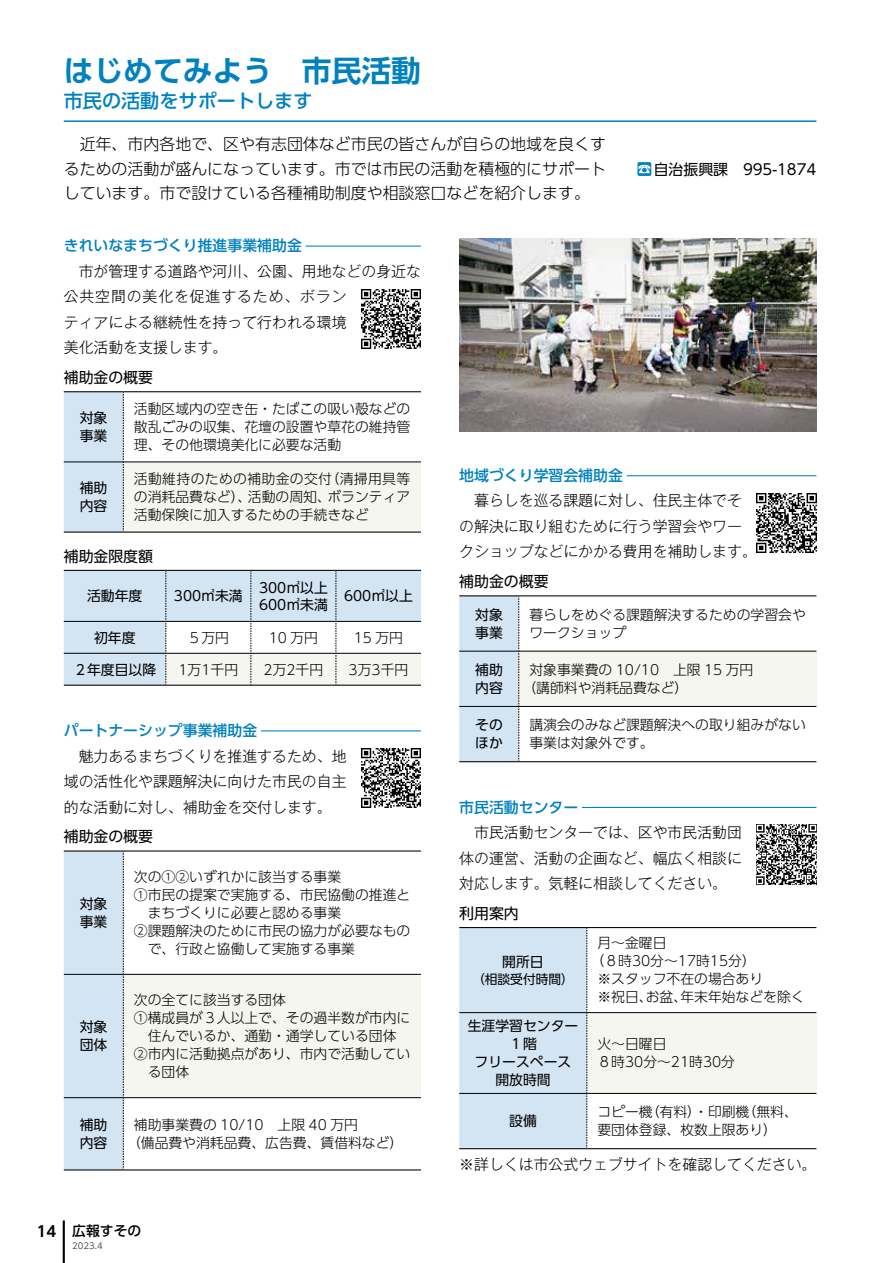
<style>
.page{position:relative;width:893px;height:1263px;background:#fff}
.page>*{position:absolute;margin:0;border:0;box-sizing:border-box;transform-origin:0 0}
.t1{font:700 29.7px "UD Shin Go Pro De";color:#0081c0}
.t2{font:500 19.2px "UD Shin Go Pro";color:#0081c0}
.t3{font:300 15.9px/24.5px "UD Shin Go Pro";color:#000;text-align:justify}
.t4{font:300 14.85px/25.5px "Gothic MB101 Pro";color:#000}
.t5{font:500 14.85px "UD Shin Go Pro";color:#0081c0}
.t6{font:14.85px "UD Shin Go Pro";color:#000}
.t7{font:700 14.85px "UD Shin Go Pro De";color:#000}
.t8{font:300 13.8px/18.1px "UD Shin Go Pro";color:#000}
.t9{font:13.8px/18.1px "UD Shin Go Pro";color:#000}
.t10{font:500 13.8px "UD Shin Go Pro";color:#000}
.t11{font:12.75px "UD Shin Go Pro";color:#000}
.t12{font:8.55px "UD Shin Go Pro";color:#595757}
</style>
<div class="page">
<hr style="left:64px;top:120px;width:752px;height:2px;background:#0081c0">
<svg style="left:637px;top:162px;width:14px;height:14px"></svg>
<hr style="left:64px;top:246px;width:357px;height:1px;background:#0081c0">
<div style="left:60px;top:238px;width:246px;height:15px;background:#fff"></div>
<hr style="left:64px;top:730px;width:357px;height:1px;background:#0081c0">
<div style="left:60px;top:723px;width:201px;height:15px;background:#fff"></div>
<hr style="left:459px;top:475px;width:357px;height:1px;background:#0081c0">
<div style="left:455px;top:468px;width:172px;height:15px;background:#fff"></div>
<hr style="left:459px;top:807px;width:357px;height:1px;background:#0081c0">
<div style="left:455px;top:799px;width:127px;height:15px;background:#fff"></div>
<div style="left:123px;top:462px;width:298px;height:70px;background:#f6f6f0"></div>
<hr style="left:64px;top:391px;width:59px;height:1px;background:#000">
<hr style="left:123px;top:391px;width:298px;height:1px;background:#000">
<hr style="left:64px;top:531px;width:59px;height:2px;background:#000">
<hr style="left:123px;top:531px;width:298px;height:2px;background:#000">
<div style="left:64px;top:392px;width:60px;height:140px;background:#d3e4f3"></div>
<hr style="left:64px;top:462px;width:59px;height:1px;background:#000">
<hr style="left:123px;top:462px;width:298px;height:1px;background:#000">
<hr style="left:64px;top:685px;width:102px;height:1px;background:#000">
<hr style="left:166px;top:685px;width:85px;height:1px;background:#000">
<hr style="left:251px;top:685px;width:85px;height:1px;background:#000">
<hr style="left:336px;top:685px;width:85px;height:1px;background:#000">
<svg style="left:64px;top:570px;width:357px;height:115px"></svg>
<img style="left:361px;top:748px;width:60px;height:60px">
<div style="left:123px;top:974px;width:298px;height:124px;background:#f6f6f0"></div>
<hr style="left:64px;top:850px;width:59px;height:1px;background:#000">
<hr style="left:123px;top:850px;width:298px;height:1px;background:#000">
<hr style="left:123px;top:1169px;width:298px;height:1px;background:#000">
<div style="left:64px;top:851px;width:60px;height:319px;background:#d3e4f3"></div>
<hr style="left:64px;top:974px;width:59px;height:1px;background:#000">
<hr style="left:123px;top:974px;width:298px;height:1px;background:#000">
<hr style="left:64px;top:1097px;width:59px;height:1px;background:#000">
<hr style="left:123px;top:1097px;width:298px;height:1px;background:#000">
<img style="left:361px;top:289px;width:60px;height:60px">
<img style="left:757px;top:493px;width:59px;height:60px">
<div style="left:519px;top:651px;width:297px;height:55px;background:#f6f6f0"></div>
<hr style="left:459px;top:595px;width:60px;height:1px;background:#000">
<hr style="left:519px;top:595px;width:297px;height:1px;background:#000">
<hr style="left:519px;top:651px;width:297px;height:1px;background:#000">
<hr style="left:519px;top:706px;width:297px;height:1px;background:#000">
<div style="left:459px;top:596px;width:60px;height:165px;background:#d3e4f3"></div>
<hr style="left:459px;top:761px;width:60px;height:1px;background:#000">
<hr style="left:519px;top:761px;width:297px;height:1px;background:#000">
<img style="left:757px;top:825px;width:59px;height:59px">
<div style="left:587px;top:1013px;width:229px;height:80px;background:#f6f6f0"></div>
<hr style="left:587px;top:927px;width:229px;height:1px;background:#000">
<hr style="left:587px;top:1012px;width:229px;height:1px;background:#000">
<hr style="left:587px;top:1093px;width:229px;height:1px;background:#000">
<div style="left:459px;top:927px;width:129px;height:221px;background:#d3e4f3"></div>
<hr style="left:459px;top:1148px;width:128px;height:1px;background:#000">
<hr style="left:587px;top:1148px;width:229px;height:1px;background:#000">
<img style="left:459px;top:238px;width:357px;height:194px">
<hr style="left:63px;top:1220px;width:2px;height:43px;background:#000">
<h1 class="t1" style="left:64px;top:47px;width:359px">はじめてみよう　市民活動</h1>
<h2 class="t2" style="left:64px;top:85px;width:250px">市民の活動をサポートします</h2>
<p class="t3" style="left:64px;top:131px;width:544px">　近年、市内各地で、区や有志団体など市民の皆さんが自らの地域を良くするための活動が盛んになっています。市では市民の活動を積極的にサポートしています。市で設けている各種補助制度や相談窓口などを紹介します。</p>
<p class="t5" style="left:64px;top:234px;width:240px">きれいなまちづくり推進事業補助金</p>
<p class="t4" style="left:64px;top:256px;width:359px">　市が管理する道路や河川、公園、用地などの身近な公共空間の美化を促進するため、ボラン<br>ティアによる継続性を持って行われる環境<br>美化活動を支援します。</p>
<p class="t6" style="left:64px;top:365px;width:91px">補助金の概要</p>
<p class="t6" style="left:654px;top:157px;width:164px">自治振興課　995-1874</p>
<p class="t9" style="left:80px;top:408px;width:29px">対象事業</p>
<p class="t8" style="left:134px;top:399px;width:278px;text-align:justify">活動区域内の空き缶・たばこの吸い殻などの散乱ごみの収集、花壇の設置や草花の維持管理、その他環境美化に必要な活動</p>
<p class="t9" style="left:80px;top:478px;width:29px">補助内容</p>
<p class="t8" style="left:134px;top:469px;width:278px;text-align:justify">活動維持のための補助金の交付(清掃用具等の消耗品費など）、活動の周知、ボランティア活動保険に加入するための手続きなど</p>
<p class="t6" style="left:64px;top:544px;width:91px">補助金限度額</p>
<p class="t9" style="left:87px;top:586px;width:57px">活動年度</p>
<p class="t9" style="left:174px;top:586px;width:70px">300㎡未満</p>
<p class="t9" style="left:259px;top:578px;width:70px;line-height:17px">300㎡以上<br>600㎡未満</p>
<p class="t9" style="left:344px;top:586px;width:70px">600㎡以上</p>
<p class="t9" style="left:94px;top:628px;width:43px">初年度</p>
<p class="t8" style="left:188px;top:628px;width:43px">５万円</p>
<p class="t8" style="left:269px;top:628px;width:51px">10 万円</p>
<p class="t8" style="left:354px;top:628px;width:51px">15 万円</p>
<p class="t9" style="left:73px;top:660px;width:84px">２年度目以降</p>
<p class="t8" style="left:178px;top:660px;width:61px">1万1千円</p>
<p class="t8" style="left:264px;top:660px;width:61px">2万2千円</p>
<p class="t8" style="left:349px;top:660px;width:61px">3万3千円</p>
<p class="t5" style="left:64px;top:718px;width:195px">パートナーシップ事業補助金</p>
<p class="t4" style="left:64px;top:741px;width:284px;text-align:justify">　魅力あるまちづくりを推進するため、地域の活性化や課題解決に向けた市民の自主的な活動に対し、補助金を交付します。</p>
<p class="t6" style="left:64px;top:825px;width:91px">補助金の概要</p>
<p class="t9" style="left:80px;top:894px;width:29px">対象事業</p>
<p class="t9" style="left:80px;top:1017px;width:29px">対象団体</p>
<p class="t8" style="left:134px;top:867px;width:209px">次の①②いずれかに該当する事業</p>
<p class="t8" style="left:134px;top:885px;width:278px">①市民の提案で実施する、市民協働の推進と</p>
<p class="t8" style="left:148px;top:903px;width:195px">まちづくりに必要と認める事業</p>
<p class="t8" style="left:134px;top:921px;width:278px">②課題解決のために市民の協力が必要なもの</p>
<p class="t8" style="left:148px;top:939px;width:209px">で、行政と協働して実施する事業</p>
<p class="t8" style="left:134px;top:990px;width:154px">次の全てに該当する団体</p>
<p class="t8" style="left:134px;top:1008px;width:278px">①構成員が３人以上で、その過半数が市内に</p>
<p class="t8" style="left:148px;top:1026px;width:250px">住んでいるか、通勤・通学している団体</p>
<p class="t8" style="left:134px;top:1044px;width:278px">②市内に活動拠点があり、市内で活動してい</p>
<p class="t8" style="left:148px;top:1063px;width:43px">る団体</p>
<p class="t9" style="left:80px;top:1115px;width:29px">補助内容</p>
<p class="t8" style="left:127px;top:1115px;width:278px;text-indent:7px">補助事業費の 10/10　上限 40 万円<br>（備品費や消耗品費、広告費、賃借料など）</p>
<p class="t7" style="left:37px;top:1219px;width:21px">14</p>
<p class="t10" style="left:72px;top:1220px;width:71px">広報すその</p>
<p class="t12" style="left:72px;top:1239px;width:32px">2023.4</p>
<p class="t5" style="left:459px;top:463px;width:165px">地域づくり学習会補助金</p>
<p class="t4" style="left:459px;top:486px;width:299px">　暮らしを巡る課題に対し、住民主体でその解決に取り組むために行う学習会やワークショップなどにかかる費用を補助します。</p>
<p class="t6" style="left:459px;top:569px;width:91px">補助金の概要</p>
<p class="t9" style="left:475px;top:605px;width:29px">対象事業</p>
<p class="t8" style="left:529px;top:605px;width:278px">暮らしをめぐる課題解決するための学習会やワークショップ</p>
<p class="t9" style="left:475px;top:660px;width:29px">補助内容</p>
<p class="t8" style="left:522px;top:660px;width:232px;text-indent:7px">対象事業費の 10/10　上限 15 万円（講師料や消耗品費など）</p>
<p class="t9" style="left:475px;top:715px;width:29px">そのほか</p>
<p class="t8" style="left:529px;top:715px;width:278px">講演会のみなど課題解決への取り組みがない事業は対象外です。</p>
<p class="t5" style="left:459px;top:795px;width:121px">市民活動センター</p>
<p class="t4" style="left:459px;top:817px;width:284px;text-align:justify">　市民活動センターでは、区や市民活動団体の運営、活動の企画など、幅広く相談に対応します。気軽に相談してください。</p>
<p class="t6" style="left:459px;top:901px;width:61px">利用案内</p>
<p class="t9" style="left:502px;top:952px;width:43px">開所日</p>
<p class="t11" style="left:472px;top:969px;width:104px">（相談受付時間）</p>
<p class="t9" style="left:468px;top:1016px;width:112px;text-align:center">生涯学習センター<br>１階<br>フリースペース開放時間</p>
<p class="t8" style="left:597px;top:933px;width:209px">月～金曜日<br>(８時30分～17時15分）<br>※スタッフ不在の場合あり<br>※祝日、お盆、年末年始などを除く</p>
<p class="t8" style="left:597px;top:1034px;width:139px">火～日曜日<br>８時30分～21時30分</p>
<p class="t9" style="left:509px;top:1111px;width:29px">設備</p>
<p class="t8" style="left:597px;top:1102px;width:202px">コピー機(有料)・印刷機(無料、要団体登録、枚数上限あり）</p>
<p class="t4" style="left:459px;top:1149px;width:359px">※詳しくは市公式ウェブサイトを確認してください。</p>
</div>
